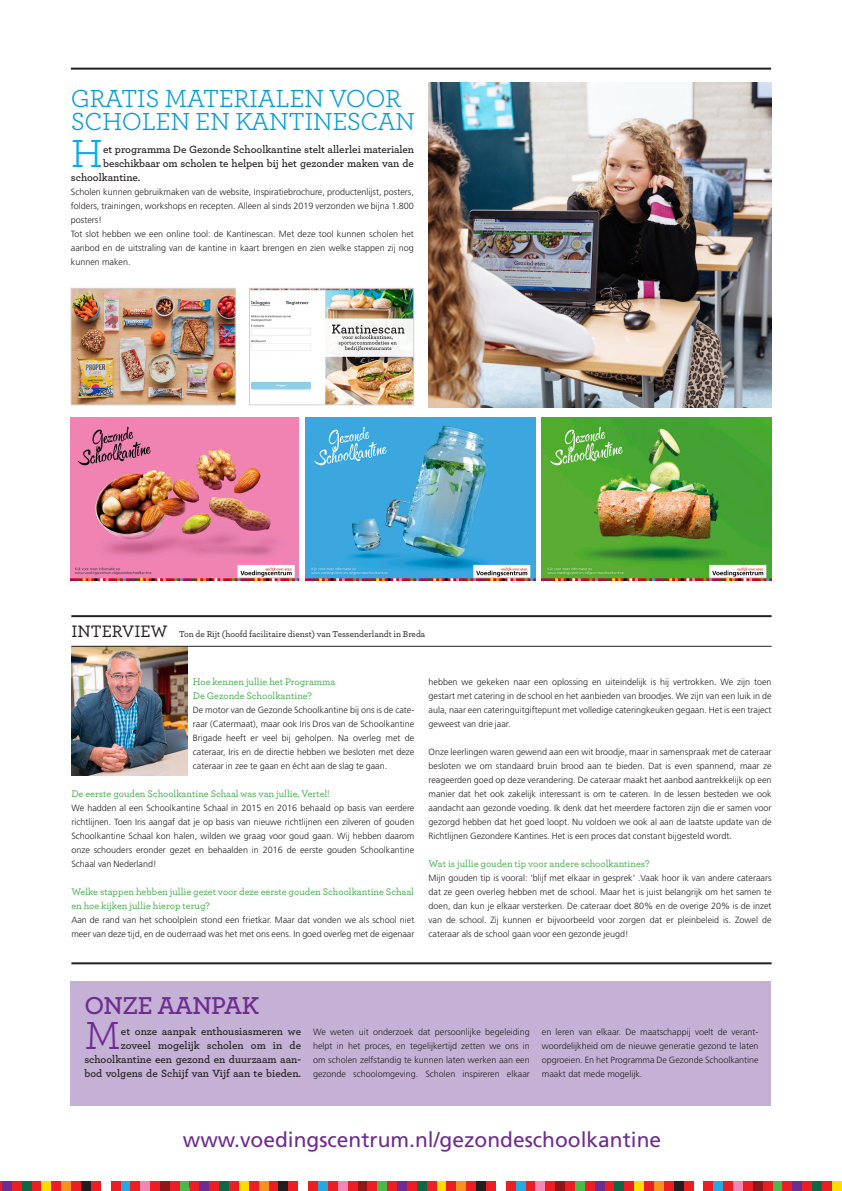
<style>
.page{position:relative;width:842px;height:1191px;background:#fff}
.page>*{position:absolute;margin:0;border:0;box-sizing:border-box;transform-origin:0 0}
._01_platte_tekst{font:41.1px "Archer";color:#00aeef}
._05_Kop_archer_light{font:41.1px "Archer";color:#6e2c91}
._05_Kop_archer_light-2{font:25.9px/23.2px "Archer";letter-spacing:-.02em;color:#059dd6}
._05_Kop_archer_light-3{font:600 25.6px "Archer";letter-spacing:-.02em;color:#6e2c91}
._01_platte_tekst-2{font:21px "Frutiger";color:#6e2c91}
.t1{font:500 17.4px "Archer";color:#231f20}
._05_Kop_archer_light-4{font:600 11px/14px "Archer";color:#231f20;text-align:right}
._01_platte_tekst-3{font:600 11px "Archer";letter-spacing:-.01em;color:#231f20}
._01_platte_tekst-4{font:500 10px/14px "Archer";color:#40ae49}
._01_platte_tekst-5{font:300 9px/14px "Frutiger";color:#231f20;text-align:justify}
._05_Kop_archer_light-5{font:300 9px/14px "Frutiger";color:#231f20;text-align:justify}
._03_kopje_kadertekst{font:500 9px "Archer";color:#231f20}
</style>
<div class="page">
<hr style="left:71px;top:615px;width:701px;height:2px;background:#231f20">
<hr style="left:71px;top:962px;width:701px;height:2px;background:#231f20">
<img style="left:251px;top:290px;width:161px;height:113px">
<div style="left:249px;top:288px;width:165px;height:117px;border:1px solid #d1d2d4"></div>
<img style="left:73px;top:290px;width:160px;height:113px">
<div style="left:71px;top:288px;width:164px;height:117px;border:1px solid #d1d2d4"></div>
<img style="left:428px;top:83px;width:343px;height:324px">
<div style="left:71px;top:981px;width:700px;height:124px;background:#c4b1d5"></div>
<svg style="left:0;top:1181px;width:842px;height:10px;background:#bc4f44"></svg>
<img style="left:71px;top:417px;width:227px;height:163px">
<img style="left:306px;top:417px;width:229px;height:163px">
<img style="left:541px;top:417px;width:230px;height:163px">
<img style="left:71px;top:647px;width:116px;height:128px">
<hr style="left:71px;top:646px;width:701px;height:1px;background:#231f20">
<hr style="left:71px;top:68px;width:700px;height:2px;background:#231f20">
<p class="_05_Kop_archer_light-2" style="left:71px;top:85px;width:346px">GRATIS MATERIALEN VOOR<br>SCHOLEN EN KANTINESCAN</p>
<p class="_01_platte_tekst" style="left:71px;top:125px;width:34px">H</p>
<p class="_01_platte_tekst-3" style="left:103px;top:141px;width:312px">et programma De Gezonde Schoolkantine stelt allerlei materialen</p>
<p class="_01_platte_tekst-3" style="left:103px;top:155px;width:312px">beschikbaar om scholen te helpen bij het gezonder maken van de</p>
<p class="_01_platte_tekst-3" style="left:71px;top:169px;width:71px">schoolkantine.</p>
<p class="_01_platte_tekst-5" style="left:71px;top:185px;width:345px">Scholen kunnen gebruikmaken van de website, Inspiratiebrochure, productenlijst, posters, folders, trainingen, workshops en recepten. Alleen al sinds 2019 verzonden we bijna 1.800 posters!</p>
<p class="_01_platte_tekst-5" style="left:71px;top:227px;width:344px">Tot slot hebben we een online tool: de Kantinescan. Met deze tool kunnen scholen het aanbod en de uitstraling van de kantine in kaart brengen en zien welke stappen zij nog kunnen maken.</p>
<p class="t1" style="left:71px;top:619px;width:98px">INTERVIEW</p>
<p class="_03_kopje_kadertekst" style="left:179px;top:627px;width:248px">Ton de Rijt (hoofd facilitaire dienst) van Tessenderlandt in Breda</p>
<p class="_01_platte_tekst-4" style="left:193px;top:674px;width:144px">Hoe kennen jullie het Programma</p>
<p class="_01_platte_tekst-4" style="left:193px;top:688px;width:121px">De Gezonde Schoolkantine?</p>
<p class="_01_platte_tekst-5" style="left:193px;top:703px;width:223px">De motor van de Gezonde Schoolkantine bij ons is de cate&shy;raar (Catermaat), maar ook Iris Dros van de Schoolkantine Brigade heeft er veel bij geholpen. Na overleg met de cateraar, Iris en de directie hebben we besloten met deze cateraar in zee te gaan en écht aan de slag te gaan.</p>
<p class="_01_platte_tekst-4" style="left:71px;top:786px;width:260px">De eerste gouden Schoolkantine Schaal was van jullie. Vertel!</p>
<p class="_01_platte_tekst-5" style="left:71px;top:801px;width:345px">We hadden al een Schoolkantine Schaal in 2015 en 2016 behaald op basis van eerdere richtlijnen. Toen Iris aangaf dat je op basis van nieuwe richtlijnen een zilveren of gouden Schoolkantine Schaal kon halen, wilden we graag voor goud gaan. Wij hebben daarom onze schouders eronder gezet en behaalden in 2016 de eerste gouden Schoolkantine Schaal van Nederland!</p>
<p class="_01_platte_tekst-4" style="left:71px;top:884px;width:344px">Welke stappen hebben jullie gezet voor deze eerste gouden Schoolkantine Schaal en hoe kijken jullie hierop terug?</p>
<p class="_01_platte_tekst-5" style="left:71px;top:913px;width:344px">Aan de rand van het schoolplein stond een frietkar. Maar dat vonden we als school niet meer van deze tijd, en de ouderraad was het met ons eens. In goed overleg met de eigenaar</p>
<p class="_01_platte_tekst-5" style="left:429px;top:675px;width:345px">hebben we gekeken naar een oplossing en uiteindelijk is hij vertrokken. We zijn toen gestart met catering in de school en het aanbieden van broodjes. We zijn van een luik in de aula, naar een cateringuitgiftepunt met volledige cateringkeuken gegaan. Het is een traject geweest van drie jaar.</p>
<p class="_01_platte_tekst-5" style="left:429px;top:745px;width:345px">Onze leerlingen waren gewend aan een wit broodje, maar in samenspraak met de cateraar besloten we om standaard bruin brood aan te bieden. Dat is even spannend, maar ze reageerden goed op deze verandering. De cateraar maakt het aanbod aantrekkelijk op een manier dat het ook zakelijk interessant is om te cateren. In de lessen besteden we ook aandacht aan gezonde voeding. Ik denk dat het meerdere factoren zijn die er samen voor gezorgd hebben dat het goed loopt. Nu voldoen we ook al aan de laatste update van de Richtlijnen Gezondere Kantines. Het is een proces dat constant bijgesteld wordt.</p>
<p class="_01_platte_tekst-4" style="left:429px;top:856px;width:222px">Wat is jullie gouden tip voor andere schoolkantines?</p>
<p class="_01_platte_tekst-5" style="left:429px;top:871px;width:345px">Mijn gouden tip is vooral: ‘blijf met elkaar in gesprek’ .Vaak hoor ik van andere cateraars dat ze geen overleg hebben met de school. Maar het is juist belangrijk om het samen te doen, dan kun je elkaar versterken. De cateraar doet 80% en de overige 20% is de inzet van de school. Zij kunnen er bijvoorbeeld voor zorgen dat er pleinbeleid is. Zowel de cateraar als de school gaan voor een gezonde jeugd!</p>
<p class="_05_Kop_archer_light-3" style="left:84px;top:986px;width:176px">ONZE AANPAK</p>
<p class="_05_Kop_archer_light" style="left:84px;top:1007px;width:38px">M</p>
<p class="_05_Kop_archer_light-4" style="left:84px;top:1024px;width:218px">et onze aanpak enthousiasmeren we<br>zoveel mogelijk scholen om in de schoolkantine een gezond en duurzaam aan&shy;bod volgens de Schijf van Vijf aan te bieden.</p>
<p class="_05_Kop_archer_light-5" style="left:313px;top:1025px;width:218px">We weten uit onderzoek dat persoonlijke begeleiding helpt in het proces, en tegelijkertijd zetten we ons in om scholen zelfstandig te kunnen laten werken aan een gezonde schoolomgeving. Scholen inspireren elkaar</p>
<p class="_05_Kop_archer_light-5" style="left:542px;top:1025px;width:218px">en leren van elkaar. De maatschappij voelt de verant&shy;woordelijkheid om de nieuwe generatie gezond te laten opgroeien. En het Programma De Gezonde Schoolkantine maakt dat mede mogelijk.</p>
<p class="_01_platte_tekst-2" style="left:183px;top:1127px;width:480px">www.voedingscentrum.nl/gezondeschoolkantine</p>
</div>
